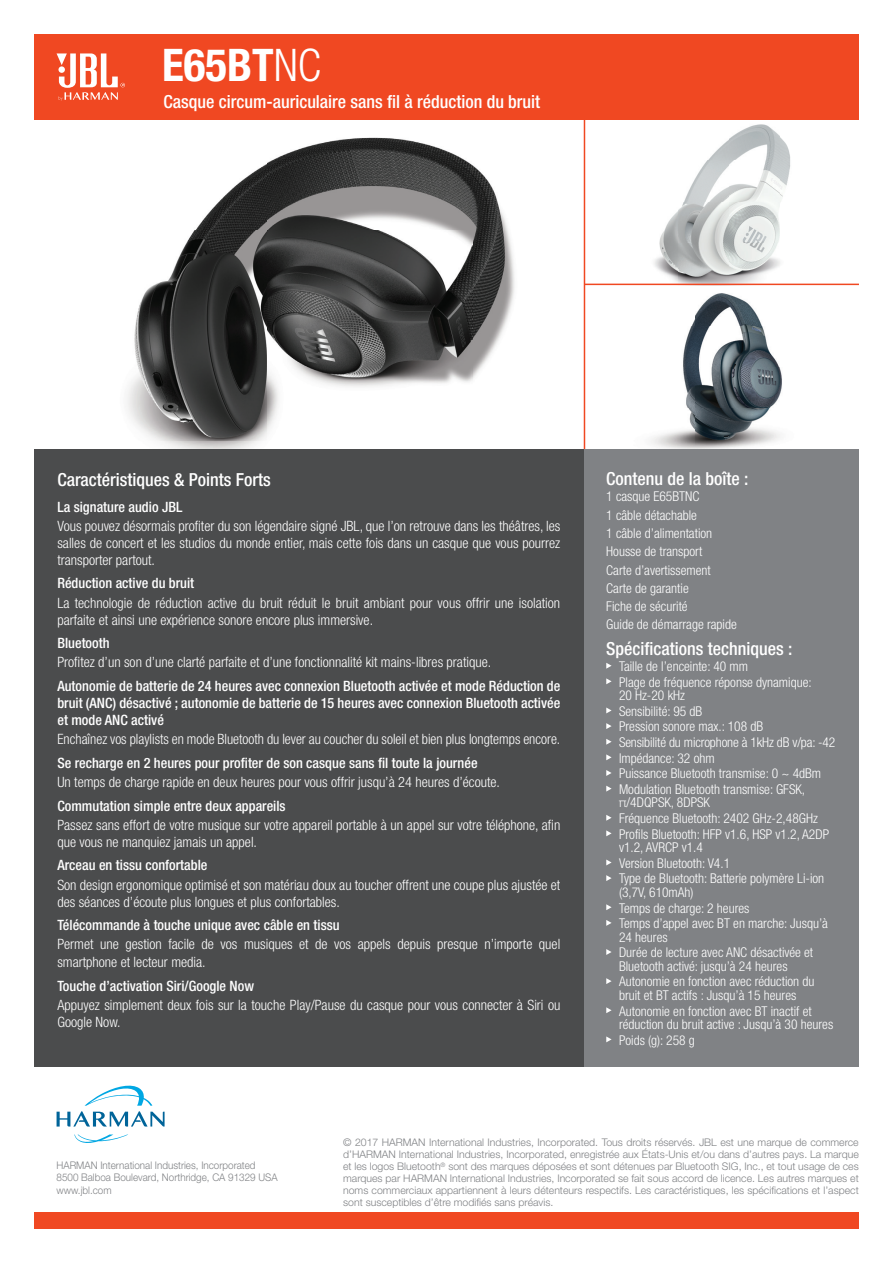
<style>
.page{position:relative;width:893px;height:1263px;background:#fff}
.page>*{position:absolute;margin:0;border:0;box-sizing:border-box;transform-origin:0 0}
.t1{font:700 condensed 45px "Helvetica Neue LT Pro";color:#fff}
.t2{font:500 condensed 18px "Helvetica Neue LT Pro";color:#fff}
.t3{font:300 condensed 14.25px/17.1px "Helvetica Neue LT Pro";color:#fff}
.t4{font:500 condensed 14.25px/17.1px "Helvetica Neue LT Pro";color:#fff;text-align:justify}
.t5{font:300 condensed 13.5px/15.6px "Helvetica Neue LT Pro";color:#fff}
.t6{font:300 10.5px/12px "Helvetica Neue LT Pro";color:#808285;text-align:justify}
.t7{font:300 10.5px/12.6px "Helvetica Neue LT Pro";color:#808285;scale:.94 1}
.s1{font-weight:300}
</style>
<div class="page">
<img style="left:592px;top:285px;width:260px;height:165px">
<img style="left:628px;top:119px;width:204px;height:165px">
<img style="left:64px;top:119px;width:510px;height:331px">
<hr style="left:584px;top:119px;width:1px;height:331px;background:#f04822">
<div style="left:34px;top:34px;width:825px;height:85px;background:#f04822"></div>
<div style="left:34px;top:1213px;width:825px;height:16px;background:#f04822"></div>
<svg style="left:57px;top:53px;width:68px;height:48px"></svg>
<svg style="left:74px;top:1134px;width:54px;height:9px"></svg>
<svg style="left:57px;top:1085px;width:108px;height:41px"></svg>
<div style="left:584px;top:450px;width:275px;height:617px;background:#808285"></div>
<svg style="left:606px;top:663px;width:6px;height:6px"></svg>
<svg style="left:606px;top:678px;width:6px;height:6px"></svg>
<svg style="left:606px;top:707px;width:6px;height:6px"></svg>
<svg style="left:606px;top:723px;width:6px;height:6px"></svg>
<svg style="left:606px;top:739px;width:6px;height:6px"></svg>
<svg style="left:606px;top:754px;width:6px;height:6px"></svg>
<svg style="left:606px;top:770px;width:6px;height:6px"></svg>
<svg style="left:606px;top:786px;width:6px;height:5px"></svg>
<svg style="left:606px;top:815px;width:6px;height:6px"></svg>
<svg style="left:606px;top:830px;width:6px;height:6px"></svg>
<svg style="left:606px;top:859px;width:6px;height:6px"></svg>
<svg style="left:606px;top:875px;width:6px;height:6px"></svg>
<svg style="left:606px;top:904px;width:6px;height:6px"></svg>
<svg style="left:606px;top:920px;width:6px;height:6px"></svg>
<svg style="left:606px;top:949px;width:6px;height:6px"></svg>
<svg style="left:606px;top:978px;width:6px;height:6px"></svg>
<svg style="left:606px;top:1007px;width:6px;height:6px"></svg>
<svg style="left:606px;top:1036px;width:6px;height:6px"></svg>
<div style="left:34px;top:450px;width:550px;height:617px;background:#4b4c4d"></div>
<hr style="left:584px;top:284px;width:275px;height:1px;background:#f04822">
<h1 class="t1" style="left:162px;top:37px;width:160px">E65BT<span class="s1">NC</span></h1>
<p class="t2" style="left:163px;top:90px;width:378px">Casque circum-auriculaire sans fil à réduction du bruit</p>
<p class="t2" style="left:57px;top:469px;width:215px">Caractéristiques &amp; Points Forts</p>
<p class="t4" style="left:57px;top:498px;width:126px">La signature audio JBL</p>
<p class="t3" style="left:57px;top:517px;width:504px;text-align:justify">Vous pouvez désormais profiter du son légendaire signé JBL, que l’on retrouve dans les théâtres, les salles de concert et les studios du monde entier, mais cette fois dans un casque que vous pourrez transporter partout.</p>
<p class="t4" style="left:57px;top:575px;width:138px">Réduction active du bruit</p>
<p class="t3" style="left:57px;top:594px;width:504px">La technologie de réduction active du bruit réduit le bruit ambiant pour vous offrir une isolation parfaite et ainsi une expérience sonore encore plus immersive.</p>
<p class="t4" style="left:57px;top:634px;width:54px">Bluetooth</p>
<p class="t3" style="left:57px;top:654px;width:435px">Profitez d’un son d’une clarté parfaite et d’une fonctionnalité kit mains-libres pratique.</p>
<p class="t4" style="left:57px;top:677px;width:504px">Autonomie de batterie de 24 heures avec connexion Bluetooth activée et mode Réduction de bruit (ANC) désactivé ; autonomie de batterie de 15 heures avec connexion Bluetooth activée et mode ANC activé</p>
<p class="t3" style="left:57px;top:731px;width:504px">Enchaînez vos playlists en mode Bluetooth du lever au coucher du soleil et bien plus longtemps encore.</p>
<p class="t4" style="left:57px;top:754px;width:422px">Se recharge en 2 heures pour profiter de son casque sans fil toute la journée</p>
<p class="t3" style="left:57px;top:773px;width:444px">Un temps de charge rapide en deux heures pour vous offrir jusqu’à 24 heures d’écoute.</p>
<p class="t4" style="left:57px;top:797px;width:230px">Commutation simple entre deux appareils</p>
<p class="t3" style="left:57px;top:816px;width:504px">Passez sans effort de votre musique sur votre appareil portable à un appel sur votre téléphone, afin que vous ne manquiez jamais un appel.</p>
<p class="t4" style="left:57px;top:856px;width:152px">Arceau en tissu confortable</p>
<p class="t3" style="left:57px;top:876px;width:504px">Son design ergonomique optimisé et son matériau doux au toucher offrent une coupe plus ajustée et des séances d’écoute plus longues et plus confortables.</p>
<p class="t4" style="left:57px;top:916px;width:284px">Télécommande à touche unique avec câble en tissu</p>
<p class="t3" style="left:57px;top:936px;width:504px">Permet une gestion facile de vos musiques et de vos appels depuis presque n’importe quel smartphone et lecteur media.</p>
<p class="t4" style="left:57px;top:977px;width:198px">Touche d’activation Siri/Google Now</p>
<p class="t3" style="left:57px;top:996px;width:504px">Appuyez simplement deux fois sur la touche Play/Pause du casque pour vous connecter à Siri ou<br>Google Now.</p>
<p class="t2" style="left:606px;top:468px;width:144px">Contenu de la boîte :</p>
<p class="t5" style="left:606px;top:487px;width:132px;line-height:18.3px">1 casque E65BTNC<br>1 câble détachable<br>1 câble d’alimentation<br>Housse de transport<br>Carte d’avertissement<br>Carte de garantie<br>Fiche de sécurité<br>Guide de démarrage rapide</p>
<p class="t2" style="left:606px;top:638px;width:188px">Spécifications techniques :</p>
<p class="t5" style="left:619px;top:658px;width:194px">Taille de l’enceinte: 40 mm<br>Plage de fréquence réponse dynamique:</p>
<p class="t5" style="left:619px;top:687px;width:218px">20 Hz-20 kHz<br>Sensibilité: 95 dB<br>Pression sonore max.: 108 dB<br>Sensibilité du microphone à 1kHz dB v/pa: -42<br>Impédance: 32 ohm<br>Puissance Bluetooth transmise: 0 ~ 4dBm<br>Modulation Bluetooth transmise: GFSK,</p>
<p class="t5" style="left:619px;top:795px;width:212px">π/4DQPSK, 8DPSK<br>Fréquence Bluetooth: 2402 GHz-2,48GHz<br>Profils Bluetooth: HFP v1.6, HSP v1.2, A2DP</p>
<p class="t5" style="left:619px;top:839px;width:207px">v1.2, AVRCP v1.4<br>Version Bluetooth: V4.1<br>Type de Bluetooth: Batterie polymère Li-ion</p>
<p class="t5" style="left:619px;top:884px;width:210px">(3,7V, 610mAh)<br>Temps de charge: 2 heures<br>Temps d’appel avec BT en marche: Jusqu’à</p>
<p class="t5" style="left:619px;top:929px;width:196px">24 heures<br>Durée de lecture avec ANC désactivée et</p>
<p class="t5" style="left:619px;top:958px;width:197px">Bluetooth activé: jusqu’à 24 heures<br>Autonomie en fonction avec réduction du</p>
<p class="t5" style="left:619px;top:987px;width:194px">bruit et BT actifs : Jusqu’à 15 heures<br>Autonomie en fonction avec BT inactif et</p>
<p class="t5" style="left:619px;top:1016px;width:216px">réduction du bruit active : Jusqu’à 30 heures<br>Poids (g): 258 g</p>
<p class="t7" style="left:57px;top:1158px;width:237px">HARMAN International Industries, Incorporated<br>8500 Balboa Boulevard, Northridge, CA 91329 USA www.jbl.com</p>
<p class="t6" style="left:343px;top:1136px;width:517px">© 2017 HARMAN International Industries, Incorporated. Tous droits réservés. JBL est une marque de commerce d’HARMAN International Industries, Incorporated, enregistrée aux États-Unis et/ou dans d’autres pays. La marque et les logos Bluetooth<sup>®</sup> sont des marques déposées et sont détenues par Bluetooth SIG, Inc., et tout usage de ces marques par HARMAN International Industries, Incorporated se fait sous accord de licence. Les autres marques et noms commerciaux appartiennent à leurs détenteurs respectifs. Les caractéristiques, les spécifications et l’aspect sont susceptibles d’être modifiés sans préavis.</p>
</div>
